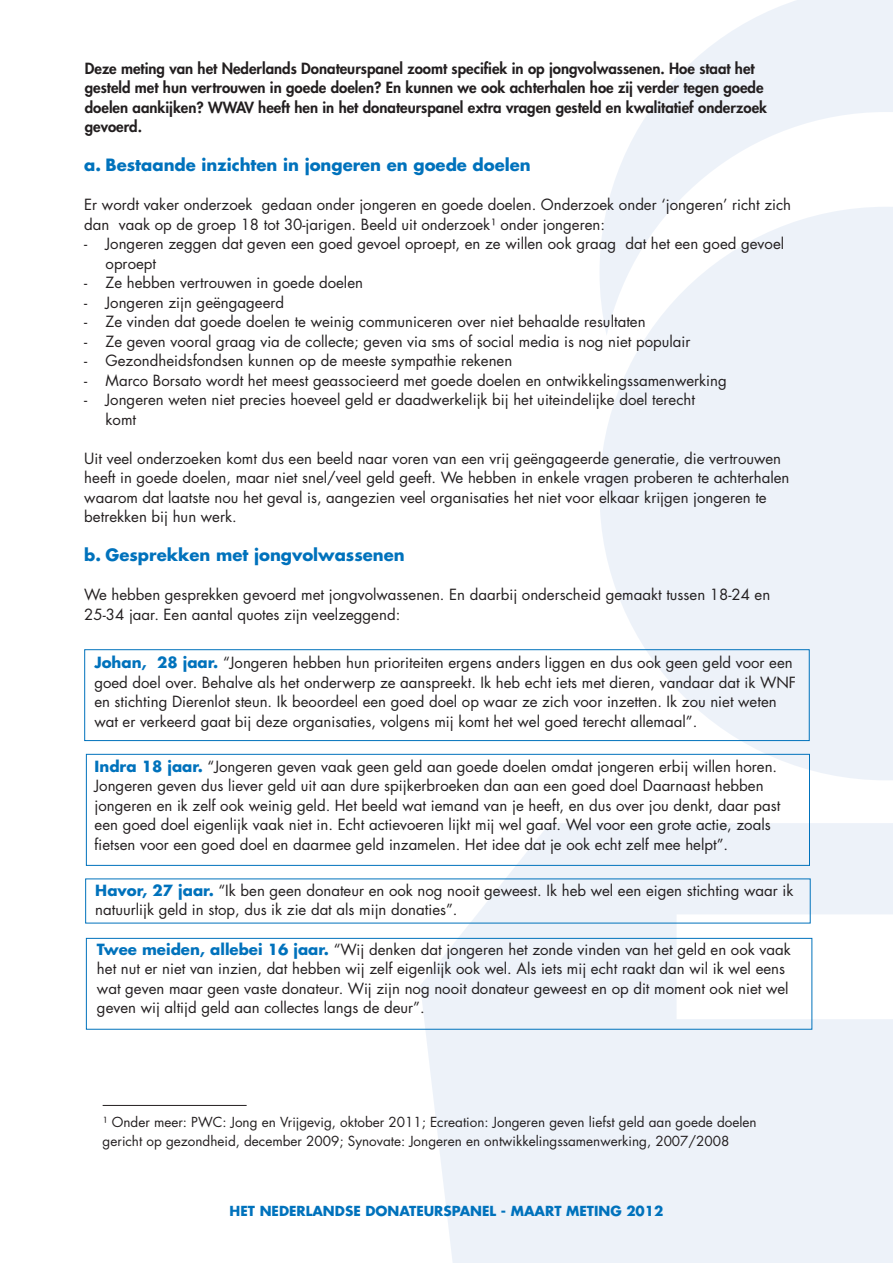
<style>
.page{position:relative;width:893px;height:1263px;background:#fff}
.page>*{position:absolute;margin:0;border:0;box-sizing:border-box;transform-origin:0 0}
.t1{font:700 16.5px "Futura Std";color:#0072bc}
.t2{font:15px/19.5px "Futura Std";color:#231f20}
.t3{font:800 15px/19.5px "Futura Std";color:#231f20}
.t4{font:13.5px/19.5px "Futura Std";color:#231f20}
.t5{font:700 13.5px "Futura Std";color:#0072bc}
.s1{font-weight:700;color:#0072bc}
</style>
<div class="page">
<svg style="left:607px;top:0;width:286px;height:207px;fill:#edf2f9"></svg>
<svg style="left:599px;top:207px;width:294px;height:573px;fill:#edf2f9"></svg>
<svg style="left:420px;top:823px;width:473px;height:440px;fill:#edf2f9"></svg>
<div style="left:84px;top:649px;width:726px;height:92px;border:1px solid #0072bc"></div>
<div style="left:86px;top:754px;width:724px;height:112px;border:1px solid #0072bc"></div>
<div style="left:86px;top:938px;width:726px;height:91px;border:1px solid #0072bc"></div>
<hr style="left:103px;top:1105px;width:144px;height:1px;background:#231f20">
<p class="t3" style="left:85px;top:58px;width:684px">Deze meting van het Nederlands Donateurspanel zoomt specifiek in op jongvolwassenen. Hoe staat het gesteld met hun vertrouwen in goede doelen? En kunnen we ook achterhalen hoe zij verder tegen goede doelen aankijken? WWAV heeft hen in het donateurspanel extra vragen gesteld en kwalitatief onderzoek gevoerd.</p>
<p class="t1" style="left:84px;top:154px;width:448px">a. Bestaande inzichten in jongeren en goede doelen</p>
<p class="t2" style="left:84px;top:195px;width:708px">Er wordt vaker onderzoek gedaan onder jongeren en goede doelen. Onderzoek onder ‘jongeren’ richt zich dan vaak op de groep 18 tot 30-jarigen. Beeld uit onderzoek¹ onder jongeren:</p>
<p class="t2" style="left:106px;top:234px;width:680px;text-indent:-21px">- Jongeren zeggen dat geven een goed gevoel oproept, en ze willen ook graag dat het een goed gevoel oproept</p>
<p class="t2" style="left:84px;top:273px;width:280px">- Ze hebben vertrouwen in goede doelen</p>
<p class="t2" style="left:84px;top:292px;width:201px">- Jongeren zijn geëngageerd</p>
<p class="t2" style="left:84px;top:312px;width:563px">- Ze vinden dat goede doelen te weinig communiceren over niet behaalde resultaten</p>
<p class="t2" style="left:84px;top:331px;width:608px">- Ze geven vooral graag via de collecte; geven via sms of social media is nog niet populair</p>
<p class="t2" style="left:84px;top:351px;width:429px">- Gezondheidsfondsen kunnen op de meeste sympathie rekenen</p>
<p class="t2" style="left:84px;top:370px;width:644px">- Marco Borsato wordt het meest geassocieerd met goede doelen en ontwikkelingssamenwerking</p>
<p class="t2" style="left:106px;top:390px;width:591px;text-indent:-21px">- Jongeren weten niet precies hoeveel geld er daadwerkelijk bij het uiteindelijke doel terecht komt</p>
<p class="t2" style="left:84px;top:448px;width:707px">Uit veel onderzoeken komt dus een beeld naar voren van een vrij geëngageerde generatie, die vertrouwen heeft in goede doelen, maar niet snel/veel geld geeft. We hebben in enkele vragen proberen te achterhalen waarom dat laatste nou het geval is, aangezien veel organisaties het niet voor elkaar krijgen jongeren te betrekken bij hun werk.</p>
<p class="t1" style="left:84px;top:544px;width:322px">b. Gesprekken met jongvolwassenen</p>
<p class="t2" style="left:84px;top:585px;width:687px">We hebben gesprekken gevoerd met jongvolwassenen. En daarbij onderscheid gemaakt tussen 18-24 en<br>25-34 jaar. Een aantal quotes zijn veelzeggend:</p>
<p class="t2" style="left:94px;top:653px;width:703px"><span class="s1">Johan, 28 jaar.</span> “Jongeren hebben hun prioriteiten ergens anders liggen en dus ook geen geld voor een goed doel over. Behalve als het onderwerp ze aanspreekt. Ik heb echt iets met dieren, vandaar dat ik WNF en stichting Dierenlot steun. Ik beoordeel een goed doel op waar ze zich voor inzetten. Ik zou niet weten wat er verkeerd gaat bij deze organisaties, volgens mij komt het wel goed terecht allemaal”.</p>
<p class="t2" style="left:95px;top:757px;width:687px"><span class="s1">Indra 18 jaar.</span> “Jongeren geven vaak geen geld aan goede doelen omdat jongeren erbij willen horen.<br>Jongeren geven dus liever geld uit aan dure spijkerbroeken dan aan een goed doel Daarnaast hebben jongeren en ik zelf ook weinig geld. Het beeld wat iemand van je heeft, en dus over jou denkt, daar past een goed doel eigenlijk vaak niet in. Echt actievoeren lijkt mij wel gaaf. Wel voor een grote actie, zoals fietsen voor een goed doel en daarmee geld inzamelen. Het idee dat je ook echt zelf mee helpt”.</p>
<p class="t2" style="left:95px;top:880px;width:700px"><span class="s1">Havor, 27 jaar.</span> “Ik ben geen donateur en ook nog nooit geweest. Ik heb wel een eigen stichting waar ik natuurlijk geld in stop, dus ik zie dat als mijn donaties”.</p>
<p class="t2" style="left:97px;top:940px;width:695px"><span class="s1">Twee meiden, allebei 16 jaar.</span> “Wij denken dat jongeren het zonde vinden van het geld en ook vaak het nut er niet van inzien, dat hebben wij zelf eigenlijk ook wel. Als iets mij echt raakt dan wil ik wel eens wat geven maar geen vaste donateur. Wij zijn nog nooit donateur geweest en op dit moment ook niet wel geven wij altijd geld aan collectes langs de deur”.</p>
<p class="t4" style="left:103px;top:1112px;width:655px">¹ Onder meer: PWC: Jong en Vrijgevig, oktober 2011; Ecreation: Jongeren geven liefst geld aan goede doelen gericht op gezondheid, december 2009; Synovate: Jongeren en ontwikkelingssamenwerking, 2007/2008</p>
<p class="t5" style="left:230px;top:1202px;width:10px">HET</p>
<p class="t5" style="left:260px;top:1202px;width:11px">NEDER</p>
<p class="t5" style="left:306px;top:1202px;width:18px">LANDSE</p>
<p class="t5" style="left:365px;top:1202px;width:11px">DONATEURS</p>
<p class="t5" style="left:452px;top:1202px;width:19px">PANE</p>
<p class="t5" style="left:490px;top:1202px;width:45px">L - MAART</p>
<p class="t5" style="left:566px;top:1202px;width:99px">METING 2012</p>
</div>
